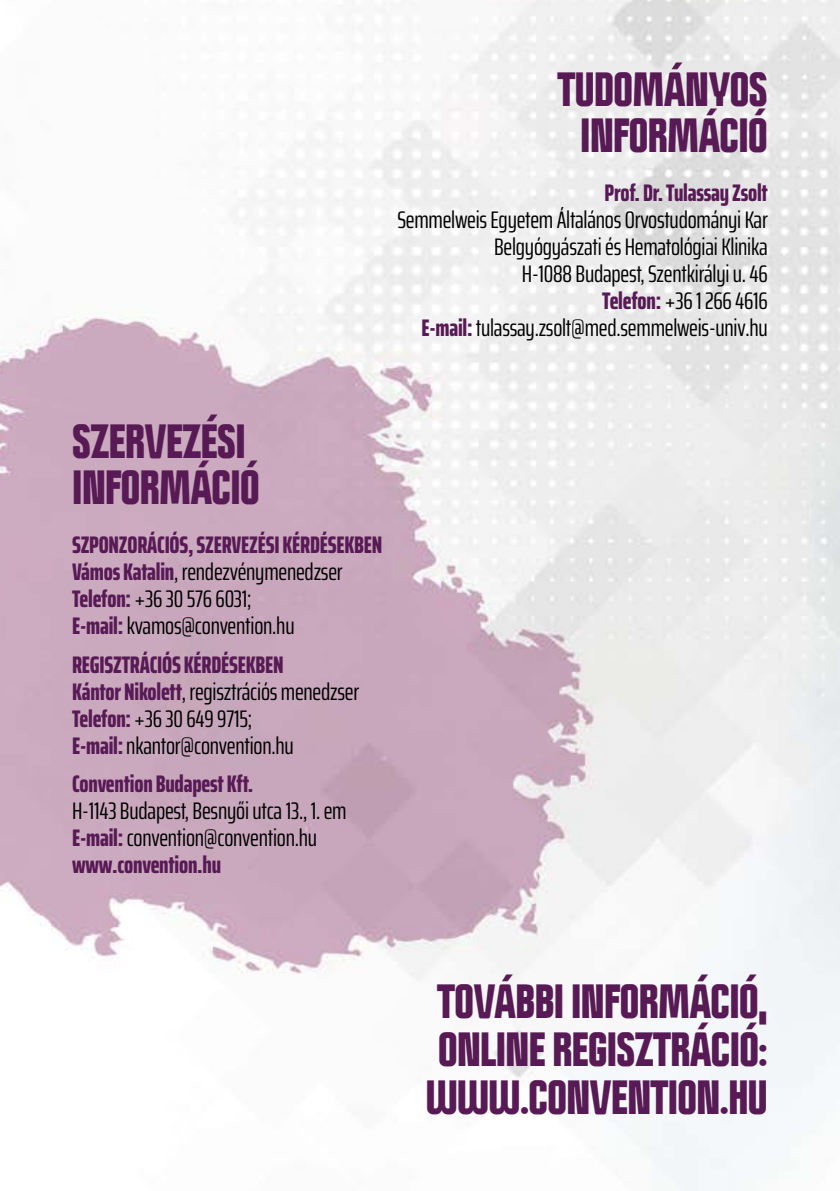
<style>
.page{position:relative;width:840px;height:1191px;background:#fff}
.page>*{position:absolute;margin:0;border:0;box-sizing:border-box;transform-origin:0 0}
.t1{font:900 condensed 42px/46px "Politica";letter-spacing:-.015em;color:#581a55}
.t2{font:extra-condensed 24px/27px "Saira";letter-spacing:-.01em;color:#000}
.t3{font:800 extra-condensed 24px/27px "Saira";letter-spacing:-.01em;color:#581a55}
.s1{font-weight:800;color:#581a55}
.s2{font-weight:400;color:#000}
</style>
<div class="page">
<img style="left:0;top:0;width:839px;height:1191px">
<h1 class="t1" style="left:557px;top:64px;width:211px;text-align:center">TUDOMÁNYOS<br>INFORMÁCIÓ</h1>
<p class="t3" style="left:604px;top:179px;width:165px">Prof. Dr. Tulassay Zsolt</p>
<p class="t2" style="left:397px;top:206px;width:372px;text-align:right">Semmelweis Egyetem Általános Orvostudományi Kar Belgyógyászati és Hematológiai Klinika<br>H-1088 Budapest, Szentkirályi u. 46<br><span class="s1">Telefon:</span> +36 1 266 4616<br><span class="s1">E-mail:</span> tulassay.zsolt@med.semmelweis-univ.hu</p>
<h1 class="t1" style="left:72px;top:416px;width:189px">SZERVEZÉSI<br>INFORMÁCIÓ</h1>
<p class="t3" style="left:72px;top:531px;width:311px">SZPONZORÁCIÓS, SZERVEZÉSI KÉRDÉSEKBEN Vámos Katalin<span class="s2">, rendezvénymenedzser </span>Telefon: <span class="s2">+36 30 576 6031;<br></span>E-mail: <span class="s2">kvamos@convention.hu</span></p>
<p class="t2" style="left:72px;top:650px;width:288px"><span class="s1">REGISZTRÁCIÓS KÉRDÉSEKBEN<br>Kántor Nikolett</span>, regisztrációs menedzser<br><span class="s1">Telefon:</span> +36 30 649 9715;<br><span class="s1">E-mail:</span> nkantor@convention.hu</p>
<p class="t3" style="left:72px;top:770px;width:183px">Convention Budapest Kft.</p>
<p class="t2" style="left:72px;top:796px;width:276px">H-1143 Budapest, Besnyői utca 13., 1. em<br><span class="s1">E-mail:</span> convention@convention.hu <span class="s1">www.convention.hu</span></p>
<h1 class="t1" style="left:425px;top:975px;width:343px;line-height:48px;text-align:justify">TOVÁBBI INFORMÁCIÓ, ONLINE REGISZTRÁCIÓ:<br>WWW.CONVENTION.HU</h1>
</div>
